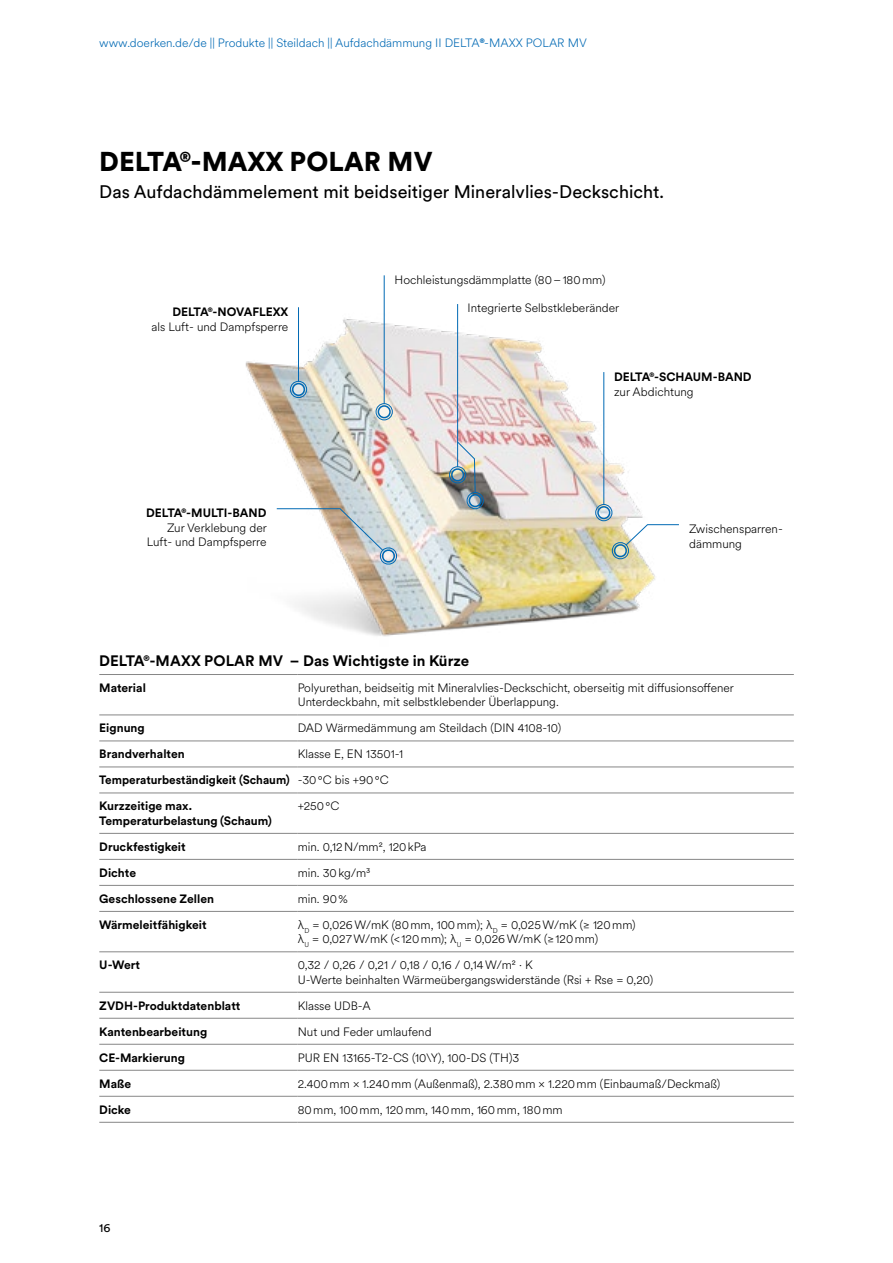
<style>
.page{position:relative;width:893px;height:1263px;background:#fff}
.page>*{position:absolute;margin:0;border:0;box-sizing:border-box;transform-origin:0 0}
.t1{font:900 27px "Circular XX";color:#000}
.t2{font:18px "Circular XX";color:#000}
.t3{font:700 15px "Circular XX";color:#000}
.t4{font:300 12px/14.4px "Circular XX";color:#000}
.t5{font:700 12px/26px "Circular XX";color:#000}
.t6{font:300 12px "Circular XX";color:#0069b4}
.t7{font:12px "Circular XX";color:#000}
.s1{font-weight:700}
.s2{font-weight:300}
.s3{font-family:"Roboto"}
</style>
<div class="page">
<hr style="left:892px;top:0;width:1px;height:1263px;background:#dadada">
<img style="left:245px;top:275px;width:410px;height:362px">
<hr style="left:298px;top:307px;width:1px;height:75px;background:#0069b4">
<div style="left:290px;top:381px;width:17px;height:17px;border:1px solid #0069b4;border-radius:50%"></div>
<div style="left:293px;top:384px;width:11px;height:11px;background:#e0e7ea;border-radius:50%"></div>
<div style="left:292px;top:383px;width:13px;height:13px;border:2px solid #0069b4;border-radius:50%"></div>
<hr style="left:603px;top:372px;width:1px;height:133px;background:#0069b4">
<div style="left:595px;top:504px;width:17px;height:17px;border:1px solid #0069b4;border-radius:50%"></div>
<svg style="left:598px;top:507px;width:12px;height:11px"></svg>
<div style="left:597px;top:506px;width:13px;height:13px;border:2px solid #0069b4;border-radius:50%"></div>
<svg style="left:276px;top:508px;width:122px;height:57px"></svg>
<hr style="left:384px;top:275px;width:1px;height:129px;background:#0069b4">
<div style="left:376px;top:403px;width:17px;height:17px;border:1px solid #0069b4;border-radius:50%"></div>
<div style="left:378px;top:406px;width:12px;height:12px;background:#f9f5ec;border-radius:50%"></div>
<div style="left:378px;top:405px;width:13px;height:13px;border:2px solid #0069b4;border-radius:50%"></div>
<svg style="left:610px;top:524px;width:69px;height:36px"></svg>
<hr style="left:457px;top:304px;width:1px;height:163px;background:#0069b4">
<svg style="left:448px;top:441px;width:28px;height:53px"></svg>
<div style="left:467px;top:492px;width:17px;height:17px;border:1px solid #0069b4;border-radius:50%"></div>
<svg style="left:469px;top:495px;width:12px;height:11px"></svg>
<div style="left:469px;top:494px;width:13px;height:13px;border:2px solid #0069b4;border-radius:50%"></div>
<hr style="left:99px;top:674px;width:199px;height:1px;background:#878787">
<hr style="left:298px;top:674px;width:496px;height:1px;background:#878787">
<hr style="left:99px;top:714px;width:199px;height:1px;background:#878787">
<hr style="left:298px;top:714px;width:496px;height:1px;background:#878787">
<hr style="left:99px;top:740px;width:199px;height:1px;background:#878787">
<hr style="left:298px;top:740px;width:496px;height:1px;background:#878787">
<hr style="left:99px;top:766px;width:199px;height:1px;background:#878787">
<hr style="left:298px;top:766px;width:496px;height:1px;background:#878787">
<hr style="left:99px;top:792px;width:199px;height:1px;background:#878787">
<hr style="left:298px;top:792px;width:496px;height:1px;background:#878787">
<hr style="left:99px;top:833px;width:199px;height:1px;background:#878787">
<hr style="left:298px;top:833px;width:496px;height:1px;background:#878787">
<hr style="left:99px;top:859px;width:199px;height:1px;background:#878787">
<hr style="left:298px;top:859px;width:496px;height:1px;background:#878787">
<hr style="left:99px;top:885px;width:199px;height:1px;background:#878787">
<hr style="left:298px;top:885px;width:496px;height:1px;background:#878787">
<hr style="left:99px;top:911px;width:199px;height:1px;background:#878787">
<hr style="left:298px;top:911px;width:496px;height:1px;background:#878787">
<hr style="left:99px;top:951px;width:199px;height:1px;background:#878787">
<hr style="left:298px;top:951px;width:496px;height:1px;background:#878787">
<hr style="left:99px;top:992px;width:199px;height:1px;background:#878787">
<hr style="left:298px;top:992px;width:496px;height:1px;background:#878787">
<hr style="left:99px;top:1018px;width:199px;height:1px;background:#878787">
<hr style="left:298px;top:1018px;width:496px;height:1px;background:#878787">
<hr style="left:99px;top:1044px;width:199px;height:1px;background:#878787">
<hr style="left:298px;top:1044px;width:496px;height:1px;background:#878787">
<hr style="left:99px;top:1070px;width:199px;height:1px;background:#878787">
<hr style="left:298px;top:1070px;width:496px;height:1px;background:#878787">
<hr style="left:99px;top:1096px;width:199px;height:1px;background:#878787">
<hr style="left:298px;top:1096px;width:496px;height:1px;background:#878787">
<hr style="left:99px;top:1122px;width:199px;height:1px;background:#878787">
<hr style="left:298px;top:1122px;width:496px;height:1px;background:#878787">
<p class="t6" style="left:99px;top:35px;width:489px">www.doerken.de/de || Produkte || Steildach || Aufdachdämmung II DELTA<span class="s1">®</span>-MAXX POLAR MV</p>
<h1 class="t1" style="left:99px;top:143px;width:335px">DELTA®-MAXX POLAR MV</h1>
<h2 class="t2" style="left:99px;top:180px;width:566px">Das Aufdachdämmelement mit beidseitiger Mineralvlies-Deckschicht.</h2>
<p class="t5" style="left:172px;top:299px;width:117px">DELTA®-NOVAFLEXX</p>
<p class="t4" style="left:152px;top:319px;width:138px">als Luft- und Dampfsperre</p>
<p class="t4" style="left:395px;top:272px;width:212px">Hochleistungsdämmplatte (80–180mm)</p>
<p class="t4" style="left:468px;top:300px;width:153px">Integrierte Selbstkleberänder</p>
<p class="t5" style="left:614px;top:363px;width:139px">DELTA®-SCHAUM-BAND</p>
<p class="t4" style="left:614px;top:384px;width:81px">zur Abdichtung</p>
<p class="t5" style="left:146px;top:500px;width:122px">DELTA®-MULTI-BAND</p>
<p class="t4" style="left:147px;top:520px;width:122px;text-align:right">Zur Verklebung der<br>Luft- und Dampfsperre</p>
<p class="t4" style="left:689px;top:521px;width:95px">Zwischensparren&shy;dämmung</p>
<p class="t3" style="left:99px;top:650px;width:371px">DELTA®-MAXX POLAR MV – Das Wichtigste in Kürze</p>
<p class="t5" style="left:99px;top:674px;width:48px">Material</p>
<p class="t4" style="left:298px;top:680px;width:438px">Polyurethan, beidseitig mit Mineralvlies-Deckschicht, oberseitig mit diffusionsoffener<br>Unterdeckbahn, mit selbstklebender Überlappung.</p>
<p class="t5" style="left:99px;top:715px;width:47px">Eignung</p>
<p class="t4" style="left:298px;top:720px;width:265px">DAD Wärmedämmung am Steildach (DIN 4108-10)</p>
<p class="t5" style="left:99px;top:741px;width:87px">Brandverhalten</p>
<p class="t5" style="left:99px;top:741px;width:305px;text-indent:198px"><span class="s2">Klasse E, EN 13501-1<br></span>Temperaturbeständigkeit (Schaum) <span class="s2">-30°C bis +90°C<br></span>Kurzzeitige max.</p>
<p class="t5" style="left:99px;top:807px;width:174px">Temperaturbelastung (Schaum)</p>
<p class="t4" style="left:298px;top:798px;width:43px">+250°C</p>
<p class="t5" style="left:99px;top:833px;width:88px">Druckfestigkeit</p>
<p class="t4" style="left:298px;top:839px;width:130px">min. 0,12N/mm², 120kPa</p>
<p class="t5" style="left:99px;top:859px;width:38px">Dichte</p>
<p class="t4" style="left:298px;top:865px;width:74px">min. 30kg/m³</p>
<p class="t5" style="left:99px;top:885px;width:116px">Geschlossene Zellen</p>
<p class="t4" style="left:298px;top:891px;width:52px">min. 90%</p>
<p class="t5" style="left:99px;top:911px;width:109px">Wärmeleitfähigkeit</p>
<p class="t4" style="left:298px;top:917px;width:339px"><span class="s3">λ</span><sub>D</sub> = 0,026W/mK (80mm, 100mm); <span class="s3">λ</span><sub>D</sub> = 0,025W/mK (≥ 120mm) <span class="s3">λ</span><sub>U</sub> = 0,027W/mK (&lt; 120mm); <span class="s3">λ</span><sub>U</sub> = 0,026W/mK (≥120mm)</p>
<p class="t5" style="left:99px;top:952px;width:42px">U-Wert</p>
<p class="t4" style="left:298px;top:957px;width:357px">0,32 / 0,26 / 0,21 / 0,18 / 0,16 / 0,14W/m² · K<br>U-Werte beinhalten Wärmeübergangswiderstände (Rsi + Rse = 0,20)</p>
<p class="t5" style="left:99px;top:992px;width:143px">ZVDH-Produktdatenblatt</p>
<p class="t4" style="left:298px;top:998px;width:75px">Klasse UDB-A</p>
<p class="t5" style="left:99px;top:1018px;width:109px">Kantenbearbeitung</p>
<p class="t4" style="left:298px;top:1024px;width:135px">Nut und Feder umlaufend</p>
<p class="t5" style="left:99px;top:1044px;width:87px">CE-Markierung</p>
<p class="t4" style="left:298px;top:1050px;width:223px">PUR EN 13165-T2-CS (10\Y), 100-DS (TH)3</p>
<p class="t5" style="left:99px;top:1070px;width:33px">Maße</p>
<p class="t4" style="left:298px;top:1076px;width:424px">2.400mm × 1.240mm (Außenmaß), 2.380mm × 1.220mm (Einbaumaß/Deckmaß)</p>
<p class="t5" style="left:99px;top:1096px;width:33px">Dicke</p>
<p class="t4" style="left:298px;top:1102px;width:266px">80mm, 100mm, 120mm, 140mm, 160mm, 180mm</p>
<p class="t7" style="left:99px;top:1219px;width:13px">16</p>
</div>
